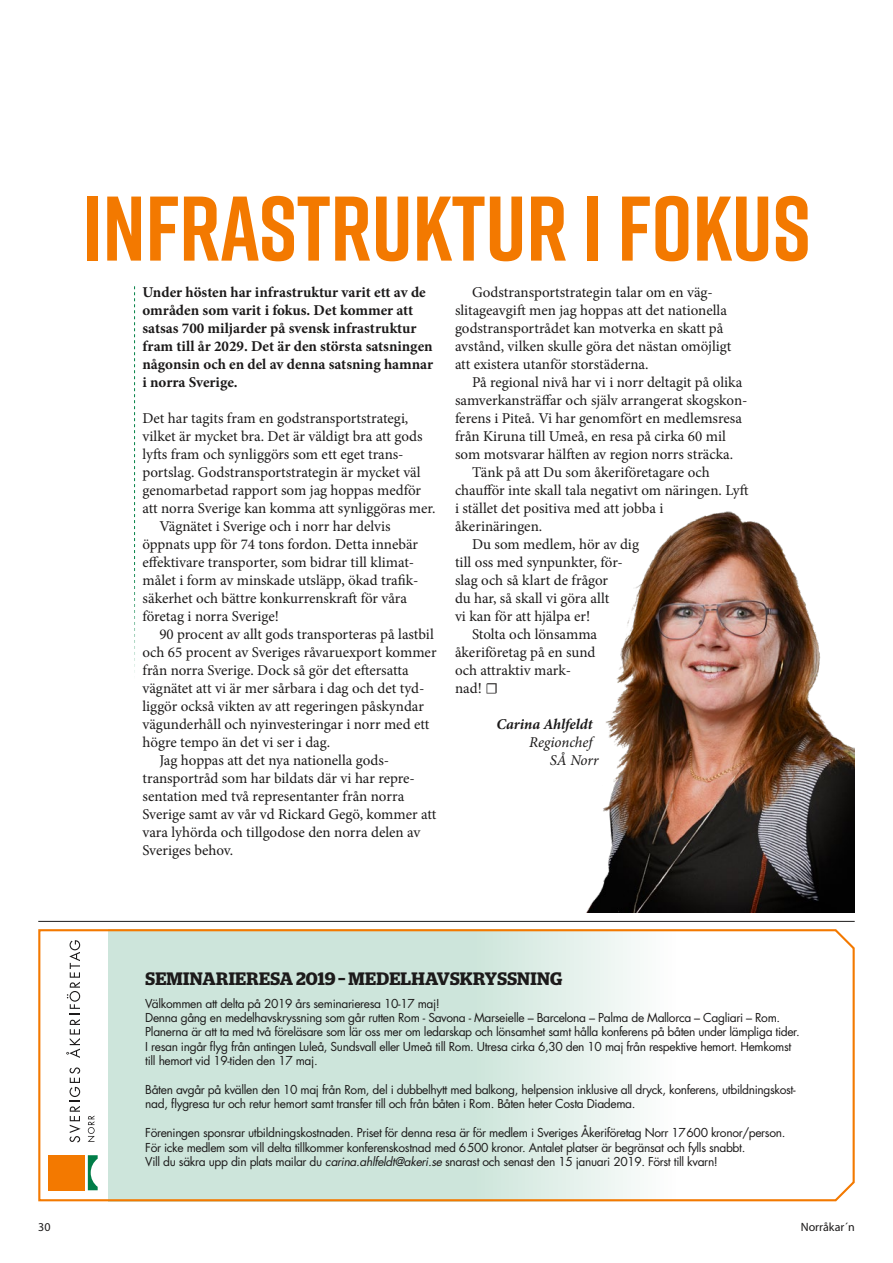
<style>
.page{position:relative;width:893px;height:1263px;background:#fff}
.page>*{position:absolute;margin:0;border:0;box-sizing:border-box;transform-origin:0 0}
.Rubrik_3{font:700 91.5px "Rift";color:#f37900}
.t1{font:600 18px "Stag";letter-spacing:.02em;color:#1c1a1a}
._1__Bröd{font:15px/18px "Minion Pro";color:#1c1a1a}
._1__bröd_ingång{font:15px/18px "Minion Pro";color:#1c1a1a}
._1__bröd_ingång-2{font:700 15px/18px "Minion Pro";color:#1c1a1a}
._1__Bröd-2{font:italic 15px/18px "Minion Pro";letter-spacing:-.005em;color:#1c1a1a}
._1__Bröd-3{font:italic 700 15px "Minion Pro";letter-spacing:-.005em;color:#1c1a1a}
.t2{font:12px/14.4px "Futura Std";letter-spacing:-.03em;color:#1c1a1a}
._1__bröd_ingång-3{font:12px "Myriad Pro";color:#1c1a1a}
.s1{font-style:italic}
</style>
<div class="page">
<svg style="left:134px;top:286px;width:1px;height:387px"></svg>
<img style="left:586px;top:511px;width:269px;height:401px">
<svg style="left:38px;top:929px;width:817px;height:272px"></svg>
<hr style="left:38px;top:921px;width:817px;height:1px;background:#1c1a1a">
<p class="Rubrik_3" style="left:82px;top:163px;width:730px">INFRASTRUKTUR I FOKUS</p>
<p class="_1__bröd_ingång-2" style="left:142px;top:283px;width:292px">Under hösten har infrastruktur varit ett av de områden som varit i fokus. Det kommer att satsas 700 miljarder på svensk infrastruktur fram till år 2029. Det är den största satsningen någonsin och en del av denna satsning hamnar i norra Sverige.</p>
<p class="_1__bröd_ingång" style="left:142px;top:409px;width:295px">Det har tagits fram en godstransportstrategi, vilket är mycket bra. Det är väldigt bra att gods lyfts fram och synliggörs som ett eget trans&shy;portslag. Godstransportstrategin är mycket väl genomarbetad rapport som jag hoppas medför att norra Sverige kan komma att synliggöras mer.</p>
<p class="_1__Bröd" style="left:142px;top:517px;width:278px;text-indent:17px">Vägnätet i Sverige och i norr har delvis öppnats upp för 74 tons fordon. Detta innebär effektivare transporter, som bidrar till klimat&shy;målet i form av minskade utsläpp, ökad trafik&shy;säkerhet och bättre konkurrenskraft för våra företag i norra Sverige!</p>
<p class="_1__Bröd" style="left:142px;top:625px;width:296px;text-indent:17px">90 procent av allt gods transporteras på lastbil och 65 procent av Sveriges råvaruexport kommer från norra Sverige. Dock så gör det eftersatta vägnätet att vi är mer sårbara i dag och det tyd&shy;liggör också vikten av att regeringen påskyndar vägunderhåll och nyinvesteringar i norr med ett högre tempo än det vi ser i dag.</p>
<p class="_1__Bröd" style="left:142px;top:751px;width:295px;text-indent:17px">Jag hoppas att det nya nationella gods&shy;transportråd som har bildats där vi har repre&shy;sentation med två representanter från norra Sverige samt av vår vd Rickard Gegö, kommer att vara lyhörda och tillgodose den norra delen av Sveriges behov.</p>
<p class="_1__Bröd" style="left:455px;top:283px;width:278px;text-indent:17px">Godstransportstrategin talar om en väg&shy;slitageavgift men jag hoppas att det nationella godstransportrådet kan motverka en skatt på avstånd, vilken skulle göra det nästan omöjligt att existera utanför storstäderna.</p>
<p class="_1__Bröd" style="left:455px;top:373px;width:294px;text-indent:17px">På regional nivå har vi i norr deltagit på olika samverkansträffar och själv arrangerat skogskon&shy;ferens i Piteå. Vi har genomfört en medlemsresa från Kiruna till Umeå, en resa på cirka 60 mil som motsvarar hälften av region norrs sträcka.</p>
<p class="_1__Bröd" style="left:455px;top:463px;width:295px;text-indent:17px">Tänk på att Du som åkeriföretagare och chaufför inte skall tala negativt om näringen. Lyft i stället det positiva med att jobba i åkerinäringen.</p>
<p class="_1__Bröd" style="left:455px;top:535px;width:186px;text-indent:17px">Du som medlem, hör av dig till oss med synpunkter, för&shy;slag och så klart de frågor<br>du har, så skall vi göra allt<br>vi kan för att hjälpa er!</p>
<p class="_1__Bröd" style="left:455px;top:625px;width:144px;text-indent:17px">Stolta och lönsamma åkeriföretag på en sund och attraktiv mark&shy;nad! ☐</p>
<p class="_1__Bröd-3" style="left:496px;top:715px;width:98px">Carina Ahlfeldt</p>
<p class="_1__Bröd-2" style="left:550px;top:734px;width:50px;text-indent:-21px">Regionchef<br>SÅ Norr</p>
<p class="t1" style="left:145px;top:968px;width:418px">SEMINARIERESA 2019 – MEDELHAVSKRYSSNING</p>
<p class="t2" style="left:145px;top:996px;width:656px">Välkommen att delta på 2019 års seminarieresa 10-17 maj!<br>Denna gång en medelhavskryssning som går rutten Rom - Savona - Marseielle – Barcelona – Palma de Mallorca – Cagliari – Rom.<br>Planerna är att ta med två föreläsare som lär oss mer om ledarskap och lönsamhet samt hålla konferens på båten under lämpliga tider.<br>I resan ingår flyg från antingen Luleå, Sundsvall eller Umeå till Rom. Utresa cirka 6,30 den 10 maj från respektive hemort. Hemkomst till hemort vid 19-tiden den 17 maj.</p>
<p class="t2" style="left:145px;top:1082px;width:652px">Båten avgår på kvällen den 10 maj från Rom, del i dubbelhytt med balkong, helpension inklusive all dryck, konferens, utbildningskost&shy;nad, flygresa tur och retur hemort samt transfer till och från båten i Rom. Båten heter Costa Diadema.</p>
<p class="t2" style="left:145px;top:1126px;width:642px">Föreningen sponsrar utbildningskostnaden. Priset för denna resa är för medlem i Sveriges Åkeriföretag Norr 17600 kronor/person.<br>För icke medlem som vill delta tillkommer konferenskostnad med 6500 kronor. Antalet platser är begränsat och fylls snabbt.<br>Vill du säkra upp din plats mailar du <span class="s1">carina.ahlfeldt@akeri.se</span> snarast och senast den 15 januari 2019. Först till kvarn!</p>
<p class="_1__bröd_ingång-3" style="left:38px;top:1219px;width:14px">30</p>
<p class="_1__bröd_ingång-3" style="left:801px;top:1219px;width:55px">Norråkar´n</p>
</div>
